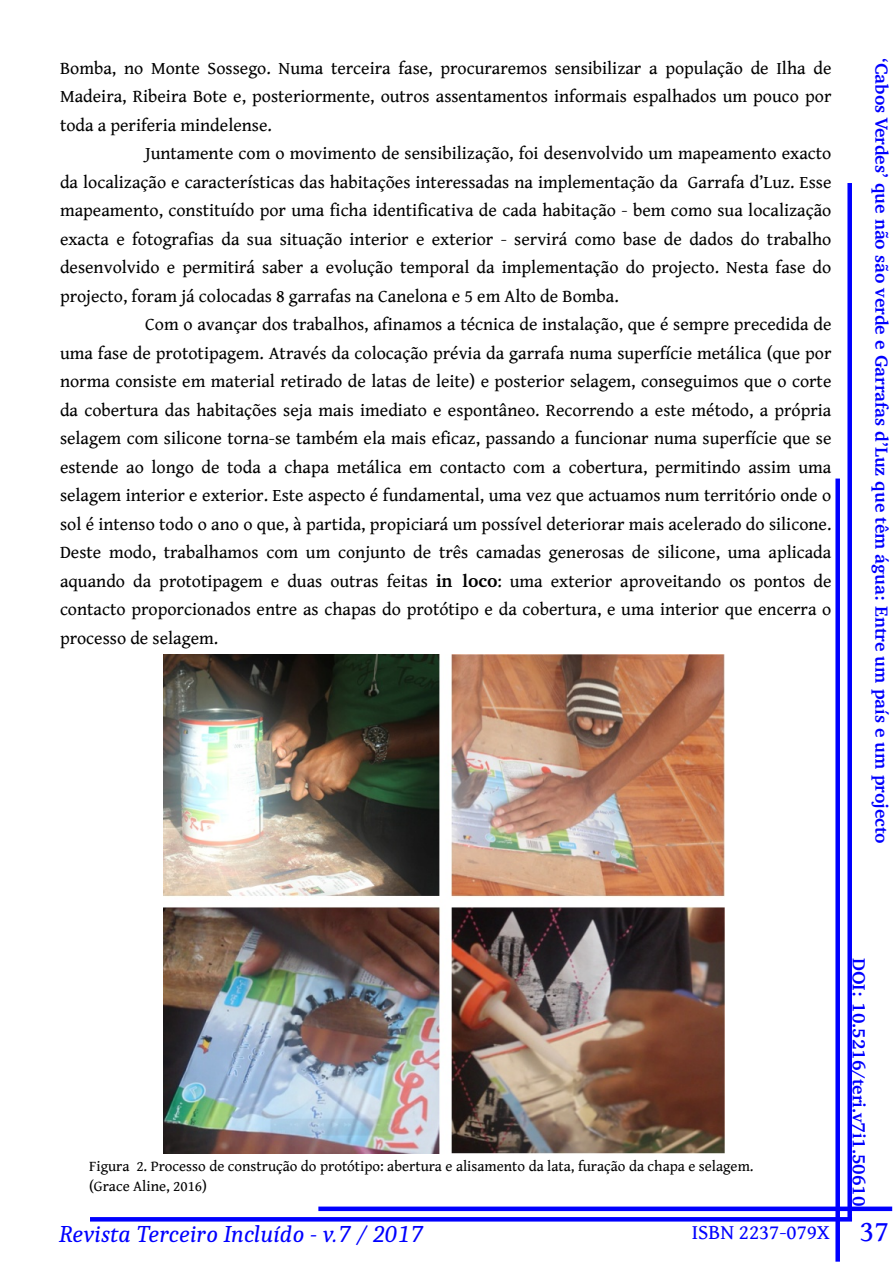
<style>
.page{position:relative;width:893px;height:1263px;background:#fff}
.page>*{position:absolute;margin:0;border:0;box-sizing:border-box;transform-origin:0 0}
.t1{font:italic 24px "Caladea";color:#00f}
.t2{font:21px "Gentium Book Basic";color:#00f}
.t3{font:18px "Gentium Book Basic";color:#000}
.t4{font:700 18px "Charter BT";color:#00f}
.t5{font:15px/19.8px "Gentium Book Basic";color:#000}
.s1{font-family:"Charter BT";font-weight:700}
.s2{font-size:30px}
</style>
<div class="page">
<div style="left:318px;top:1206px;width:574px;height:5px;background:#00f"></div>
<div style="left:835px;top:478px;width:5px;height:784px;background:#00f"></div>
<svg style="left:90px;top:1217px;width:757px;height:4px;background:#0404ff"></svg>
<div style="left:847px;top:183px;width:5px;height:1038px;background:#00f"></div>
<img style="left:164px;top:654px;width:561px;height:499px">
<p class="t3" style="left:60px;top:58px;width:773px">Bomba, no Monte Sossego. Numa terceira fase, procuraremos sensibilizar a população de Ilha de</p>
<p class="t3" style="left:60px;top:86px;width:773px">Madeira, Ribeira Bote e, posteriormente, outros assentamentos informais espalhados um pouco por</p>
<p class="t3" style="left:60px;top:115px;width:213px">toda a periferia mindelense.</p>
<p class="t3" style="left:145px;top:143px;width:688px">Juntamente com o movimento de sensibilização, foi desenvolvido um mapeamento exacto</p>
<p class="t3" style="left:60px;top:172px;width:773px">da localização e características das habitações interessadas na implementação da Garrafa d’Luz. Esse</p>
<p class="t3" style="left:60px;top:200px;width:773px">mapeamento, constituído por uma ficha identificativa de cada habitação - bem como sua localização</p>
<p class="t3" style="left:60px;top:229px;width:773px">exacta e fotografias da sua situação interior e exterior - servirá como base de dados do trabalho</p>
<p class="t3" style="left:60px;top:257px;width:773px">desenvolvido e permitirá saber a evolução temporal da implementação do projecto. Nesta fase do</p>
<p class="t3" style="left:60px;top:286px;width:560px">projecto, foram já colocadas 8 garrafas na Canelona e 5 em Alto de Bomba.</p>
<p class="t3" style="left:145px;top:314px;width:688px">Com o avançar dos trabalhos, afinamos a técnica de instalação, que é sempre precedida de</p>
<p class="t3" style="left:60px;top:343px;width:773px">uma fase de prototipagem. Através da colocação prévia da garrafa numa superfície metálica (que por</p>
<p class="t3" style="left:60px;top:371px;width:773px">norma consiste em material retirado de latas de leite) e posterior selagem, conseguimos que o corte</p>
<p class="t3" style="left:60px;top:400px;width:773px">da cobertura das habitações seja mais imediato e espontâneo. Recorrendo a este método, a própria</p>
<p class="t3" style="left:60px;top:428px;width:773px">selagem com silicone torna-se também ela mais eficaz, passando a funcionar numa superfície que se</p>
<p class="t3" style="left:60px;top:457px;width:773px">estende ao longo de toda a chapa metálica em contacto com a cobertura, permitindo assim uma</p>
<p class="t3" style="left:60px;top:485px;width:773px">selagem interior e exterior. Este aspecto é fundamental, uma vez que actuamos num território onde o</p>
<p class="t3" style="left:60px;top:514px;width:773px">sol é intenso todo o ano o que, à partida, propiciará um possível deteriorar mais acelerado do silicone.</p>
<p class="t3" style="left:60px;top:542px;width:773px">Deste modo, trabalhamos com um conjunto de três camadas generosas de silicone, uma aplicada</p>
<p class="t3" style="left:60px;top:571px;width:773px">aquando da prototipagem e duas outras feitas <span class="s1">in loco</span>: uma exterior aproveitando os pontos de</p>
<p class="t3" style="left:60px;top:599px;width:773px">contacto proporcionados entre as chapas do protótipo e da cobertura, e uma interior que encerra o</p>
<p class="t3" style="left:60px;top:628px;width:160px">processo de selagem.</p>
<p class="t4" style="left:889px;top:58px;width:786px;rotate:90deg">‘Cabos Verdes’ que não são verde e Garrafas d’Luz que têm água: Entre um país e um projecto</p>
<p class="t5" style="left:89px;top:1156px;width:666px">Figura 2. Processo de construção do protótipo: abertura e alisamento da lata, furação da chapa e selagem. (Grace Aline, 2016)</p>
<p class="t4" style="left:866px;top:958px;width:250px;rotate:90deg">DOI: 10.5216/teri.v7i1.50610</p>
<h1 class="t1" style="left:59px;top:1219px;width:365px">Revista Terceiro Incluído - v.7 / 2017</h1>
<p class="t2" style="left:692px;top:1220px;width:199px">ISBN 2237-079X <span class="s2">37</span></p>
</div>
